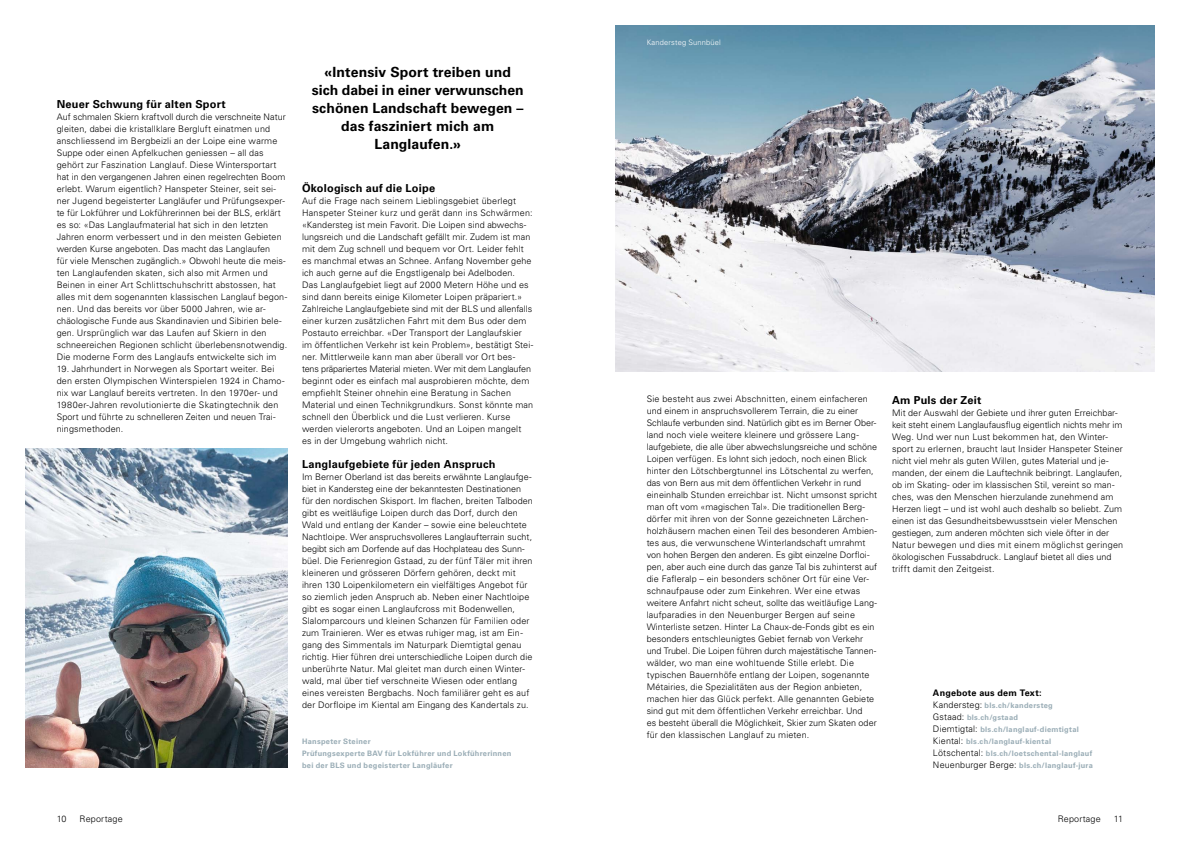
<style>
.page{position:relative;width:1180px;height:842px;background:#fff}
.page>*{position:absolute;margin:0;border:0;box-sizing:border-box;transform-origin:0 0}
.t1{font:700 14px/18px "Univers LT Std";letter-spacing:.005em;color:#000;text-align:center}
.t2{font:700 11px "Univers LT Std";letter-spacing:.02em;color:#000}
.t3{font:300 9px/12px "Univers LT Std";letter-spacing:.01em;color:#000}
.t4{font:700 9px "Univers LT Std";letter-spacing:.025em;color:#000}
.t5{font:700 7.5px/12px "Univers LT Std";letter-spacing:.035em;color:#9aadb6}
.t6{font:300 7.5px "Univers LT Std";letter-spacing:.02em;color:#fff}
.s1{font-weight:300;font-size:9px;color:#000}
</style>
<div class="page">
<img style="left:615px;top:26px;width:539px;height:346px">
<img style="left:26px;top:449px;width:262px;height:319px">
<p class="t2" style="left:57px;top:97px;width:171px">Neuer Schwung für alten Sport</p>
<p class="t3" style="left:57px;top:110px;width:232px">Auf schmalen Skiern kraftvoll durch die verschneite Natur gleiten, dabei die kristallklare Bergluft einatmen und anschliessend im Bergbeizli an der Loipe eine warme Suppe oder einen Apfelkuchen geniessen – all das gehört zur Faszination Langlauf. Diese Wintersportart hat in den vergangenen Jahren einen regelrechten Boom erlebt. Warum eigentlich? Hanspeter Steiner, seit sei&shy;ner Jugend begeisterter Langläufer und Prüfungsexper&shy;te für Lokführer und Lokführerinnen bei der BLS, erklärt es so: «Das Langlaufmaterial hat sich in den letzten Jahren enorm verbessert und in den meisten Gebieten werden Kurse angeboten. Das macht das Langlaufen<br>für viele Menschen zugänglich.» Obwohl heute die meis&shy;ten Langlaufenden skaten, sich also mit Armen und Beinen in einer Art Schlittschuhschritt abstossen, hat alles mit dem sogenannten klassischen Langlauf begon&shy;nen. Und das bereits vor über 5000 Jahren, wie ar&shy;chäologische Funde aus Skandinavien und Sibirien bele&shy;gen. Ursprünglich war das Laufen auf Skiern in den schneereichen Regionen schlicht überlebensnotwendig.<br>Die moderne Form des Langlaufs entwickelte sich im</p>
<p class="t3" style="left:57px;top:362px;width:229px">19. Jahrhundert in Norwegen als Sportart weiter. Bei den ersten Olympischen Winterspielen 1924 in Chamo&shy;nix war Langlauf bereits vertreten. In den 1970er- und 1980er-Jahren revolutionierte die Skatingtechnik den Sport und führte zu schnelleren Zeiten und neuen Trai&shy;ningsmethoden.</p>
<h1 class="t1" style="left:312px;top:63px;width:213px">«Intensiv Sport treiben und sich dabei in einer verwunschen schönen Landschaft bewegen – das fasziniert mich am<br>Langlaufen.»</h1>
<p class="t2" style="left:302px;top:181px;width:134px">Ökologisch auf die Loipe</p>
<p class="t3" style="left:302px;top:194px;width:233px">Auf die Frage nach seinem Lieblingsgebiet überlegt Hanspeter Steiner kurz und gerät dann ins Schwärmen: «Kandersteg ist mein Favorit. Die Loipen sind abwechs&shy;lungsreich und die Landschaft gefällt mir. Zudem ist man mit dem Zug schnell und bequem vor Ort. Leider fehlt es manchmal etwas an Schnee. Anfang November gehe ich auch gerne auf die Engstligenalp bei Adelboden.<br>Das Langlaufgebiet liegt auf 2000 Metern Höhe und es sind dann bereits einige Kilometer Loipen präpariert.» Zahlreiche Langlaufgebiete sind mit der BLS und allenfalls einer kurzen zusätzlichen Fahrt mit dem Bus oder dem Postauto erreichbar. «Der Transport der Langlaufskier im öffentlichen Verkehr ist kein Problem», bestätigt Stei&shy;ner. Mittlerweile kann man aber überall vor Ort bes&shy;tens präpariertes Material mieten. Wer mit dem Langlaufen beginnt oder es einfach mal ausprobieren möchte, dem empfiehlt Steiner ohnehin eine Beratung in Sachen Material und einen Technikgrundkurs. Sonst könnte man schnell den Überblick und die Lust verlieren. Kurse werden vielerorts angeboten. Und an Loipen mangelt<br>es in der Umgebung wahrlich nicht.</p>
<p class="t2" style="left:302px;top:457px;width:195px">Langlaufgebiete für jeden Anspruch</p>
<p class="t3" style="left:302px;top:470px;width:232px">Im Berner Oberland ist das bereits erwähnte Langlaufge&shy;biet in Kandersteg eine der bekanntesten Destinationen für den nordischen Skisport. Im flachen, breiten Talboden gibt es weitläufige Loipen durch das Dorf, durch den Wald und entlang der Kander – sowie eine beleuchtete Nachtloipe. Wer anspruchsvolleres Langlaufterrain sucht, begibt sich am Dorfende auf das Hochplateau des Sunn&shy;büel. Die Ferienregion Gstaad, zu der fünf Täler mit ihren kleineren und grösseren Dörfern gehören, deckt mit ihren 130 Loipenkilometern ein vielfältiges Angebot für so ziemlich jeden Anspruch ab. Neben einer Nachtloipe gibt es sogar einen Langlaufcross mit Bodenwellen, Slalomparcours und kleinen Schanzen für Familien oder zum Trainieren. Wer es etwas ruhiger mag, ist am Ein&shy;gang des Simmentals im Naturpark Diemtigtal genau richtig. Hier führen drei unterschiedliche Loipen durch die unberührte Natur. Mal gleitet man durch einen Winter&shy;wald, mal über tief verschneite Wiesen oder entlang eines vereisten Bergbachs. Noch familiärer geht es auf der Dorfloipe im Kiental am Eingang des Kandertals zu.</p>
<p class="t5" style="left:302px;top:735px;width:211px">Hanspeter Steiner<br>Prüfungsexperte BAV für Lokführer und Lokführerinnen bei der BLS und begeisterter Langläufer</p>
<p class="t6" style="left:646px;top:38px;width:76px">Kandersteg Sunnbüel</p>
<p class="t3" style="left:646px;top:393px;width:232px">Sie besteht aus zwei Abschnitten, einem einfacheren und einem in anspruchsvollerem Terrain, die zu einer Schlaufe verbunden sind. Natürlich gibt es im Berner Ober&shy;land noch viele weitere kleinere und grössere Lang&shy;laufgebiete, die alle über abwechslungsreiche und schöne Loipen verfügen. Es lohnt sich jedoch, noch einen Blick hinter den Lötschbergtunnel ins Lötschental zu werfen, das von Bern aus mit dem öffentlichen Verkehr in rund eineinhalb Stunden erreichbar ist. Nicht umsonst spricht man oft vom «magischen Tal». Die traditionellen Berg&shy;dörfer mit ihren von der Sonne gezeichneten Lärchen&shy;holzhäusern machen einen Teil des besonderen Ambien&shy;tes aus, die verwunschene Winterlandschaft umrahmt von hohen Bergen den anderen. Es gibt einzelne Dorfloi&shy;pen, aber auch eine durch das ganze Tal bis zuhinterst auf die Fafleralp – ein besonders schöner Ort für eine Ver&shy;schnaufpause oder zum Einkehren. Wer eine etwas weitere Anfahrt nicht scheut, sollte das weitläufige Lang&shy;laufparadies in den Neuenburger Bergen auf seine Winterliste setzen. Hinter La Chaux-de-Fonds gibt es ein besonders entschleunigtes Gebiet fernab von Verkehr und Trubel. Die Loipen führen durch majestätische Tannen&shy;wälder, wo man eine wohltuende Stille erlebt. Die typischen Bauernhöfe entlang der Loipen, sogenannte Métairies, die Spezialitäten aus der Region anbieten, machen hier das Glück perfekt. Alle genannten Gebiete sind gut mit dem öffentlichen Verkehr erreichbar. Und<br>es besteht überall die Möglichkeit, Skier zum Skaten oder für den klassischen Langlauf zu mieten.</p>
<p class="t2" style="left:891px;top:393px;width:91px">Am Puls der Zeit</p>
<p class="t3" style="left:891px;top:406px;width:233px">Mit der Auswahl der Gebiete und ihrer guten Erreichbar&shy;keit steht einem Langlaufausflug eigentlich nichts mehr im Weg. Und wer nun Lust bekommen hat, den Winter&shy;sport zu erlernen, braucht laut Insider Hanspeter Steiner nicht viel mehr als guten Willen, gutes Material und je&shy;manden, der einem die Lauftechnik beibringt. Langlaufen, ob im Skating- oder im klassischen Stil, vereint so man&shy;ches, was den Menschen hierzulande zunehmend am Herzen liegt – und ist wohl auch deshalb so beliebt. Zum einen ist das Gesundheitsbewusstsein vieler Menschen gestiegen, zum anderen möchten sich viele öfter in der Natur bewegen und dies mit einem möglichst geringen ökologischen Fussabdruck. Langlauf bietet all dies und trifft damit den Zeitgeist.</p>
<p class="t4" style="left:932px;top:687px;width:110px">Angebote aus dem Text:</p>
<p class="t5" style="left:932px;top:699px;width:161px"><span class="s1">Kandersteg:</span> bls.ch/kandersteg<br><span class="s1">Gstaad:</span> bls.ch/gstaad<br><span class="s1">Diemtigtal:</span> bls.ch/langlauf-diemtigtal <span class="s1">Kiental:</span> bls.ch/langlauf-kiental <span class="s1">Lötschental:</span> bls.ch/loetschental-langlauf <span class="s1">Neuenburger Berge:</span> bls.ch/langlauf-jura</p>
<p class="t3" style="left:57px;top:813px;width:11px">10</p>
<p class="t3" style="left:80px;top:813px;width:45px">Reportage</p>
<p class="t3" style="left:1057px;top:813px;width:45px">Reportage</p>
<p class="t3" style="left:1113px;top:813px;width:11px">11</p>
</div>
